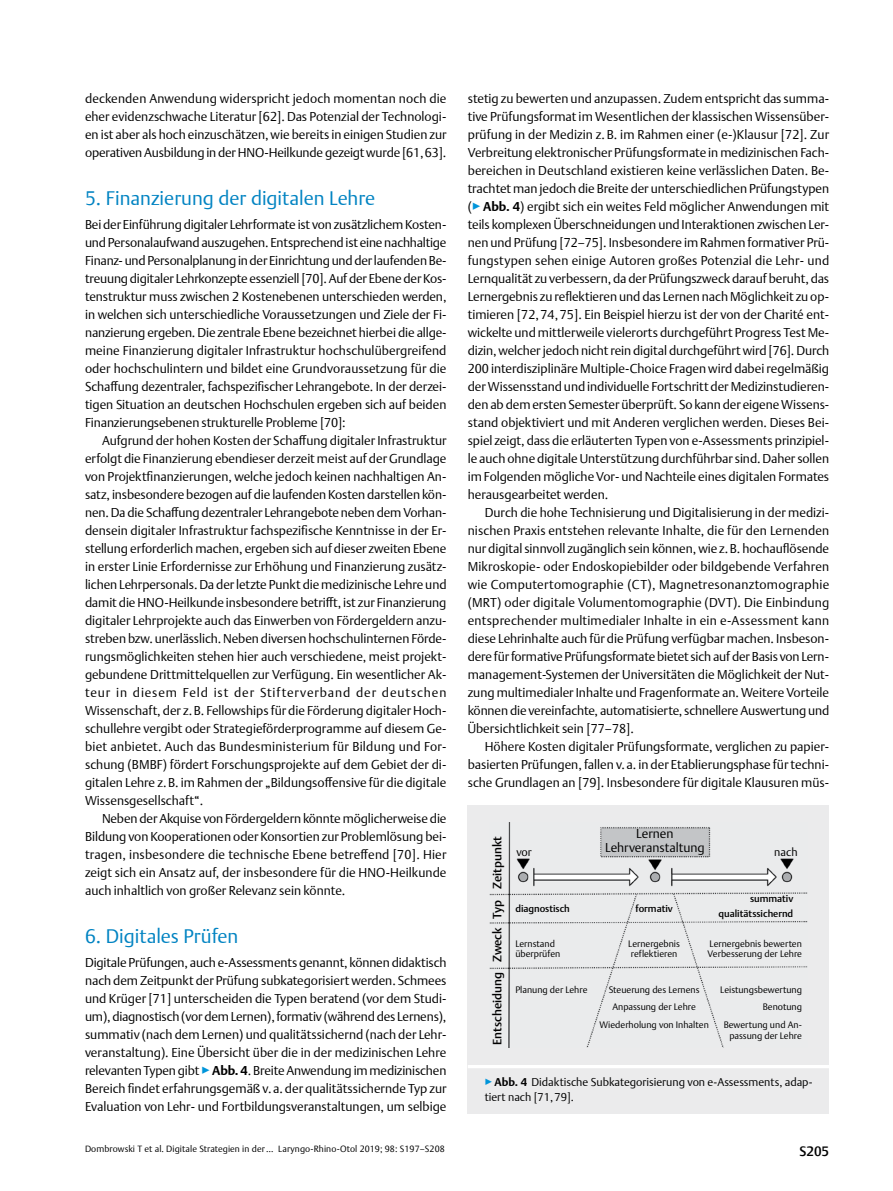
<style>
.page{position:relative;width:893px;height:1191px;background:#fff}
.page>*{position:absolute;margin:0;border:0;box-sizing:border-box;transform-origin:0 0}
.t1{font:300 19.5px "Thieme Argo 2011";color:#0083c2}
.t2{font:500 13.5px "Thieme Argo 2011";color:#000}
.t3{font:300 12.75px/18px "Thieme Argo 2011";color:#000;text-align:justify}
.t4{font:500 12px "Thieme Argo 2011";color:#000}
.t5{font:300 11.25px/15px "Thieme Argo 2011";color:#000}
.t6{font:500 9.75px/15px "Thieme Argo 2011";color:#000;text-align:right}
.t7{font:300 9.3px/10.5px "Thieme Argo 2011";color:#000}
.t8{font:300 9px "Thieme Argo 2011";letter-spacing:.01em;color:#000}
.s1{color:#0095da}
.s2{font-weight:700}
</style>
<div class="page">
<div style="left:468px;top:1064px;width:361px;height:50px;background:#ebebec"></div>
<svg style="left:468px;top:1065px;width:361px;height:3px"></svg>
<div style="left:468px;top:805px;width:361px;height:259px;background:#ebebec"></div>
<img style="left:489px;top:822px;width:319px;height:225px">
<p class="t3" style="left:85px;top:89px;width:363px">deckenden Anwendung widerspricht jedoch momentan noch die eher evidenzschwache Literatur [62]. Das Potenzial der Technologi&shy;en ist aber als hoch einzuschätzen, wie bereits in einigen Studien zur operativen Ausbildung in der HNO-Heilkunde gezeigt wurde [61,63].</p>
<h1 class="t1" style="left:85px;top:185px;width:292px">5. Finanzierung der digitalen Lehre</h1>
<p class="t3" style="left:85px;top:215px;width:363px">Bei der Einführung digitaler Lehrformate ist von zusätzlichem Kosten&shy;und Personalaufwand auszugehen. Entsprechend ist eine nachhaltige Finanz- und Personalplanung in der Einrichtung und der laufenden Be&shy;treuung digitaler Lehrkonzepte essenziell [70]. Auf der Ebene der Kos&shy;tenstruktur muss zwischen 2 Kostenebenen unterschieden werden, in welchen sich unterschiedliche Voraussetzungen und Ziele der Fi&shy;nanzierung ergeben. Die zentrale Ebene bezeichnet hierbei die allge&shy;meine Finanzierung digitaler Infrastruktur hochschulübergreifend oder hochschulintern und bildet eine Grundvoraussetzung für die Schaffung dezentraler, fachspezifischer Lehrangebote. In der derzei&shy;tigen Situation an deutschen Hochschulen ergeben sich auf beiden Finanzierungsebenen strukturelle Probleme [70]:</p>
<p class="t3" style="left:85px;top:431px;width:363px;text-indent:17px">Aufgrund der hohen Kosten der Schaffung digitaler Infrastruktur erfolgt die Finanzierung ebendieser derzeit meist auf der Grundlage von Projektfinanzierungen, welche jedoch keinen nachhaltigen An&shy;satz, insbesondere bezogen auf die laufenden Kosten darstellen kön&shy;nen. Da die Schaffung dezentraler Lehrangebote neben dem Vorhan&shy;densein digitaler Infrastruktur fachspezifische Kenntnisse in der Er&shy;stellung erforderlich machen, ergeben sich auf dieser zweiten Ebene in erster Linie Erfordernisse zur Erhöhung und Finanzierung zusätz&shy;lichen Lehrpersonals. Da der letzte Punkt die medizinische Lehre und damit die HNO-Heilkunde insbesondere betrifft, ist zur Finanzierung digitaler Lehrprojekte auch das Einwerben von Fördergeldern anzu&shy;streben bzw. unerlässlich. Neben diversen hochschulinternen Förde&shy;rungsmöglichkeiten stehen hier auch verschiedene, meist projekt&shy;gebundene Drittmittelquellen zur Verfügung. Ein wesentlicher Ak&shy;teur in diesem Feld ist der Stifterverband der deutschen Wissenschaft, der z.B. Fellowships für die Förderung digitaler Hoch&shy;schullehre vergibt oder Strategieförderprogramme auf diesem Ge&shy;biet anbietet. Auch das Bundesministerium für Bildung und For&shy;schung (BMBF) fördert Forschungsprojekte auf dem Gebiet der di&shy;gitalen Lehre z.B. im Rahmen der „Bildungsoffensive für die digitale Wissensgesellschaft“.</p>
<p class="t3" style="left:85px;top:809px;width:363px;text-indent:17px">Neben der Akquise von Fördergeldern könnte möglicherweise die Bildung von Kooperationen oder Konsortien zur Problemlösung bei&shy;tragen, insbesondere die technische Ebene betreffend [70]. Hier zeigt sich ein Ansatz auf, der insbesondere für die HNO-Heilkunde auch inhaltlich von großer Relevanz sein könnte.</p>
<h1 class="t1" style="left:85px;top:923px;width:155px">6. Digitales Prüfen</h1>
<p class="t3" style="left:85px;top:953px;width:363px">Digitale Prüfungen, auch e-Assessments genannt, können didaktisch nach dem Zeitpunkt der Prüfung subkategorisiert werden. Schmees und Krüger [71] unterscheiden die Typen beratend (vor dem Studi&shy;um), diagnostisch (vor dem Lernen), formativ (während des Lernens), summativ (nach dem Lernen) und qualitätssichernd (nach der Lehr&shy;veranstaltung). Eine Übersicht über die in der medizinischen Lehre relevanten Typen gibt <span class="s1">▶</span><span class="s2">Abb. 4</span>. Breite Anwendung im medizinischen Bereich findet erfahrungsgemäß v.a. der qualitätssichernde Typ zur Evaluation von Lehr- und Fortbildungsveranstaltungen, um selbige</p>
<p class="t8" style="left:85px;top:1143px;width:361px">Dombrowski T et al. Digitale Strategien in der … Laryngo-Rhino-Otol 2019; 98: S197–S208</p>
<p class="t3" style="left:468px;top:89px;width:363px">stetig zu bewerten und anzupassen. Zudem entspricht das summa&shy;tive Prüfungsformat im Wesentlichen der klassischen Wissensüber&shy;prüfung in der Medizin z.B. im Rahmen einer (e-)Klausur [72]. Zur Verbreitung elektronischer Prüfungsformate in medizinischen Fach&shy;bereichen in Deutschland existieren keine verlässlichen Daten. Be&shy;trachtet man jedoch die Breite der unterschiedlichen Prüfungstypen (<span class="s1">▶</span><span class="s2">Abb. 4</span>) ergibt sich ein weites Feld möglicher Anwendungen mit teils komplexen Überschneidungen und Interaktionen zwischen Ler&shy;nen und Prüfung [72–75]. Insbesondere im Rahmen formativer Prü&shy;fungstypen sehen einige Autoren großes Potenzial die Lehr- und Lernqualität zu verbessern, da der Prüfungszweck darauf beruht, das Lernergebnis zu reflektieren und das Lernen nach Möglichkeit zu op&shy;timieren [72,74,75]. Ein Beispiel hierzu ist der von der Charité ent&shy;wickelte und mittlerweile vielerorts durchgeführt Progress Test Me&shy;dizin, welcher jedoch nicht rein digital durchgeführt wird [76]. Durch 200 interdisziplinäre Multiple-Choice Fragen wird dabei regelmäßig der Wissensstand und individuelle Fortschritt der Medizinstudieren&shy;den ab dem ersten Semester überprüft. So kann der eigene Wissens&shy;stand objektiviert und mit Anderen verglichen werden. Dieses Bei&shy;spiel zeigt, dass die erläuterten Typen von e-Assessments prinzipiel&shy;le auch ohne digitale Unterstützung durchführbar sind. Daher sollen im Folgenden mögliche Vor- und Nachteile eines digitalen Formates herausgearbeitet werden.</p>
<p class="t3" style="left:468px;top:503px;width:363px;text-indent:17px">Durch die hohe Technisierung und Digitalisierung in der medizi&shy;nischen Praxis entstehen relevante Inhalte, die für den Lernenden nur digital sinnvoll zugänglich sein können, wie z.B. hochauflösende Mikroskopie- oder Endoskopiebilder oder bildgebende Verfahren wie Computertomographie (CT), Magnetresonanztomographie (MRT) oder digitale Volumentomographie (DVT). Die Einbindung entsprechender multimedialer Inhalte in ein e-Assessment kann diese Lehrinhalte auch für die Prüfung verfügbar machen. Insbeson&shy;dere für formative Prüfungsformate bietet sich auf der Basis von Lern&shy;management-Systemen der Universitäten die Möglichkeit der Nut&shy;zung multimedialer Inhalte und Fragenformate an. Weitere Vorteile können die vereinfachte, automatisierte, schnellere Auswertung und Übersichtlichkeit sein [77–78].</p>
<p class="t3" style="left:468px;top:737px;width:363px;text-indent:17px">Höhere Kosten digitaler Prüfungsformate, verglichen zu papier&shy;basierten Prüfungen, fallen v.a. in der Etablierungsphase für techni&shy;sche Grundlagen an [79]. Insbesondere für digitale Klausuren müs-</p>
<p class="t4" style="left:489px;top:888px;width:54px;rotate:-90deg">Zeitpunkt</p>
<p class="t4" style="left:489px;top:919px;width:20px;rotate:-90deg">Typ</p>
<p class="t4" style="left:489px;top:962px;width:36px;rotate:-90deg">Zweck</p>
<p class="t4" style="left:489px;top:1044px;width:74px;rotate:-90deg">Entscheidung</p>
<p class="t3" style="left:605px;top:826px;width:101px;line-height:13.5px;text-align:center">Lernen<br>Lehrveranstaltung</p>
<p class="t5" style="left:516px;top:844px;width:17px">vor</p>
<p class="t5" style="left:774px;top:844px;width:25px">nach</p>
<p class="t6" style="left:719px;top:891px;width:76px">summativ qualitätssichernd</p>
<p class="t6" style="left:515px;top:901px;width:56px">diagnostisch</p>
<p class="t6" style="left:636px;top:901px;width:39px">formativ</p>
<p class="t7" style="left:515px;top:937px;width:46px">Lernstand überprüfen</p>
<p class="t7" style="left:515px;top:984px;width:74px">Planung der Lehre</p>
<p class="t7" style="left:628px;top:937px;width:53px">Lernergebnis reflektieren</p>
<p class="t7" style="left:609px;top:981px;width:92px;line-height:17px;text-align:center">Steuerung des Lernens<br>Anpassung der Lehre</p>
<p class="t7" style="left:600px;top:1019px;width:111px">Wiederholung von Inhalten</p>
<p class="t7" style="left:708px;top:937px;width:96px">Lernergebnis bewerten<br>Verbesserung der Lehre</p>
<p class="t7" style="left:720px;top:981px;width:83px;line-height:17px;text-align:right">Leistungsbewertung<br>Benotung</p>
<p class="t7" style="left:724px;top:1019px;width:80px;text-align:right">Bewertung und An&shy;passung der Lehre</p>
<p class="t5" style="left:485px;top:1074px;width:329px"><span class="s1">▶</span><span class="s2">Abb. 4</span> Didaktische Subkategorisierung von e-Assessments, adap&shy;tiert nach [71,79].</p>
<p class="t2" style="left:799px;top:1142px;width:31px">S205</p>
</div>
